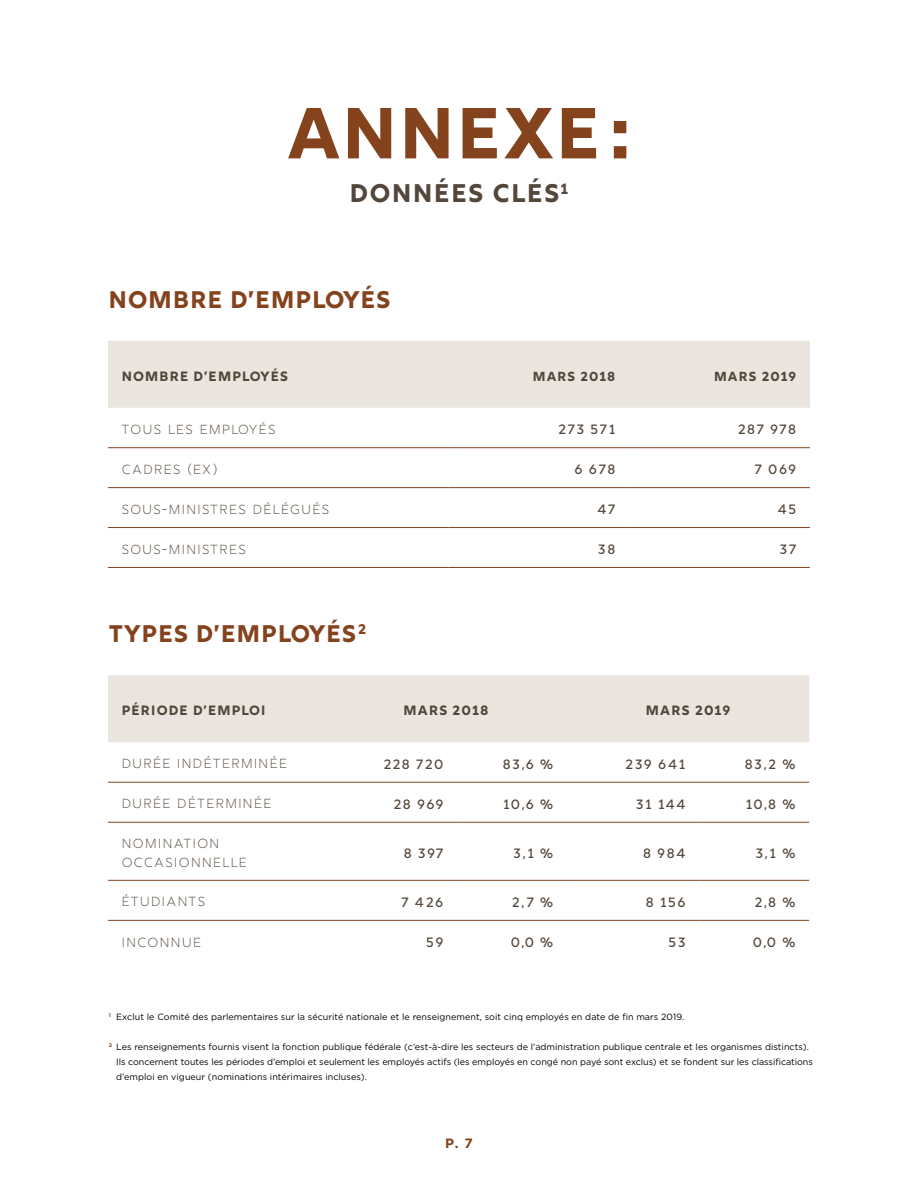
<style>
.page{position:relative;width:918px;height:1188px;background:#fff}
.page>*{position:absolute;margin:0;border:0;box-sizing:border-box;transform-origin:0 0}
.t1{font:72px "Rig Bold Face";letter-spacing:-.01em;color:#84431d}
.t2{font:25.5px "Rig Bold Face";letter-spacing:.025em;color:#53473b}
.t3{font:24px "Rig Bold Face";letter-spacing:.005em;color:#84431d}
.t4{font:13.5px "Rig Medium Face";letter-spacing:.065em;color:#53473b}
.t5{font:13.5px "Rig Bold Face";letter-spacing:.04em;color:#53473b}
.t6{font:700 13.5px "Gotham";color:#84431d}
.t7{font:13.2px/18.8px "Rig Light Face";letter-spacing:.06em;color:#53473b}
.t8{font:13.2px "Rig Bold Face";letter-spacing:.04em;color:#53473b}
.t9{font:9px/15px "Gotham";letter-spacing:.005em;color:#000}
</style>
<div class="page">
<div style="left:108px;top:341px;width:702px;height:67px;background:#eae6df"></div>
<hr style="left:108px;top:447px;width:340px;height:1px;background:#84431d">
<hr style="left:448px;top:447px;width:181px;height:1px;background:#84431d">
<hr style="left:629px;top:447px;width:181px;height:1px;background:#84431d">
<hr style="left:108px;top:487px;width:340px;height:1px;background:#84431d">
<hr style="left:448px;top:487px;width:181px;height:1px;background:#84431d">
<hr style="left:629px;top:487px;width:181px;height:1px;background:#84431d">
<hr style="left:108px;top:527px;width:340px;height:1px;background:#84431d">
<hr style="left:448px;top:527px;width:181px;height:1px;background:#84431d">
<hr style="left:629px;top:527px;width:181px;height:1px;background:#84431d">
<hr style="left:108px;top:567px;width:340px;height:1px;background:#84431d">
<hr style="left:448px;top:567px;width:181px;height:1px;background:#84431d">
<hr style="left:629px;top:567px;width:181px;height:1px;background:#84431d">
<div style="left:108px;top:675px;width:701px;height:67px;background:#eae6df"></div>
<hr style="left:108px;top:782px;width:217px;height:1px;background:#84431d">
<hr style="left:325px;top:782px;width:132px;height:1px;background:#84431d">
<hr style="left:457px;top:782px;width:110px;height:1px;background:#84431d">
<hr style="left:567px;top:782px;width:132px;height:1px;background:#84431d">
<hr style="left:699px;top:782px;width:110px;height:1px;background:#84431d">
<hr style="left:108px;top:822px;width:217px;height:1px;background:#84431d">
<hr style="left:325px;top:822px;width:132px;height:1px;background:#84431d">
<hr style="left:457px;top:822px;width:110px;height:1px;background:#84431d">
<hr style="left:567px;top:822px;width:132px;height:1px;background:#84431d">
<hr style="left:699px;top:822px;width:110px;height:1px;background:#84431d">
<hr style="left:108px;top:880px;width:217px;height:1px;background:#84431d">
<hr style="left:325px;top:880px;width:132px;height:1px;background:#84431d">
<hr style="left:457px;top:880px;width:110px;height:1px;background:#84431d">
<hr style="left:567px;top:880px;width:132px;height:1px;background:#84431d">
<hr style="left:699px;top:880px;width:110px;height:1px;background:#84431d">
<hr style="left:108px;top:920px;width:217px;height:1px;background:#84431d">
<hr style="left:325px;top:920px;width:132px;height:1px;background:#84431d">
<hr style="left:457px;top:920px;width:110px;height:1px;background:#84431d">
<hr style="left:567px;top:920px;width:132px;height:1px;background:#84431d">
<hr style="left:699px;top:920px;width:110px;height:1px;background:#84431d">
<h1 class="t1" style="left:285px;top:89px;width:349px">ANNEXE :</h1>
<h2 class="t2" style="left:349px;top:178px;width:221px">DONNÉES CLÉS<sup>1</sup></h2>
<h3 class="t3" style="left:108px;top:285px;width:285px">NOMBRE D’EMPLOYÉS</h3>
<h3 class="t5" style="left:122px;top:368px;width:168px">NOMBRE D’EMPLOYÉS</h3>
<h3 class="t8" style="left:532px;top:368px;width:85px">MARS 2018</h3>
<h3 class="t8" style="left:714px;top:368px;width:84px">MARS 2019</h3>
<h3 class="t7" style="left:122px;top:421px;width:156px">TOUS LES EMPLOYÉS</h3>
<h3 class="t4" style="left:558px;top:421px;width:59px">273 571</h3>
<h3 class="t4" style="left:738px;top:421px;width:60px">287 978</h3>
<h3 class="t7" style="left:122px;top:461px;width:98px">CADRES (EX)</h3>
<h3 class="t4" style="left:574px;top:461px;width:43px">6 678</h3>
<h3 class="t4" style="left:754px;top:461px;width:44px">7 069</h3>
<h3 class="t7" style="left:122px;top:501px;width:209px">SOUS-MINISTRES DÉLÉGUÉS</h3>
<h3 class="t4" style="left:597px;top:501px;width:20px">47</h3>
<h3 class="t4" style="left:777px;top:501px;width:21px">45</h3>
<h3 class="t7" style="left:122px;top:541px;width:126px">SOUS-MINISTRES</h3>
<h3 class="t4" style="left:598px;top:541px;width:19px">38</h3>
<h3 class="t4" style="left:779px;top:541px;width:18px">37</h3>
<h3 class="t3" style="left:108px;top:619px;width:260px">TYPES D’EMPLOYÉS<sup>2</sup></h3>
<h3 class="t5" style="left:122px;top:702px;width:146px">PÉRIODE D’EMPLOI</h3>
<h3 class="t5" style="left:403px;top:702px;width:87px">MARS 2018</h3>
<h3 class="t5" style="left:646px;top:702px;width:87px">MARS 2019</h3>
<h3 class="t7" style="left:122px;top:756px;width:167px">DURÉE INDÉTERMINÉE</h3>
<h3 class="t4" style="left:383px;top:756px;width:62px">228 720</h3>
<h3 class="t4" style="left:502px;top:756px;width:53px">83,6 %</h3>
<h3 class="t4" style="left:625px;top:756px;width:62px">239 641</h3>
<h3 class="t4" style="left:744px;top:756px;width:53px">83,2 %</h3>
<h3 class="t7" style="left:122px;top:796px;width:152px">DURÉE DÉTERMINÉE</h3>
<h3 class="t4" style="left:393px;top:796px;width:52px">28 969</h3>
<h3 class="t4" style="left:503px;top:796px;width:52px">10,6 %</h3>
<h3 class="t4" style="left:636px;top:796px;width:52px">31 144</h3>
<h3 class="t4" style="left:745px;top:796px;width:52px">10,8 %</h3>
<h3 class="t7" style="left:122px;top:836px;width:127px">NOMINATION<br>OCCASIONNELLE</h3>
<h3 class="t4" style="left:404px;top:845px;width:42px">8 397</h3>
<h3 class="t4" style="left:513px;top:845px;width:42px">3,1 %</h3>
<h3 class="t4" style="left:643px;top:845px;width:45px">8 984</h3>
<h3 class="t4" style="left:755px;top:845px;width:42px">3,1 %</h3>
<h3 class="t7" style="left:122px;top:894px;width:86px">ÉTUDIANTS</h3>
<h3 class="t4" style="left:401px;top:894px;width:44px">7 426</h3>
<h3 class="t4" style="left:512px;top:894px;width:43px">2,7 %</h3>
<h3 class="t4" style="left:645px;top:894px;width:42px">8 156</h3>
<h3 class="t4" style="left:754px;top:894px;width:43px">2,8 %</h3>
<h3 class="t7" style="left:122px;top:934px;width:81px">INCONNUE</h3>
<h3 class="t4" style="left:426px;top:934px;width:19px">59</h3>
<h3 class="t4" style="left:510px;top:934px;width:45px">0,0 %</h3>
<h3 class="t4" style="left:668px;top:934px;width:19px">53</h3>
<h3 class="t4" style="left:752px;top:934px;width:45px">0,0 %</h3>
<p class="t9" style="left:109px;top:1009px;width:577px"><sup>1</sup> Exclut le Comité des parlementaires sur la sécurité nationale et le renseignement, soit cinq employés en date de fin mars 2019.</p>
<p class="t9" style="left:116px;top:1039px;width:698px;text-indent:-7px"><sup>2</sup> Les renseignements fournis visent la fonction publique fédérale (c’est-à-dire les secteurs de l’administration publique centrale et les organismes distincts).<br>Ils concernent toutes les périodes d’emploi et seulement les employés actifs (les employés en congé non payé sont exclus) et se fondent sur les classifications d’emploi en vigueur (nominations intérimaires incluses).</p>
<h3 class="t6" style="left:445px;top:1136px;width:29px">P. 7</h3>
</div>
